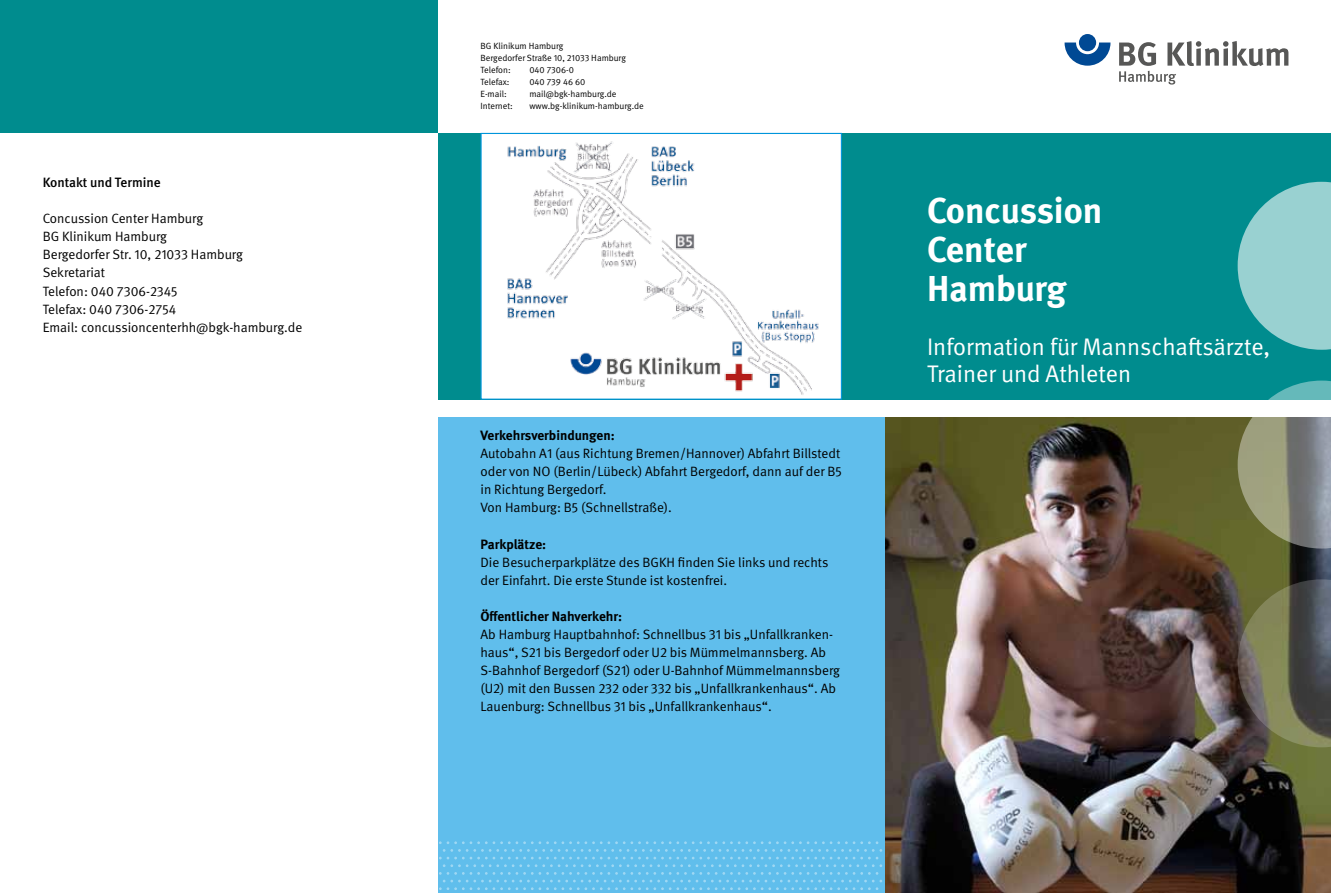
<style>
.page{position:relative;width:1331px;height:893px;background:#fff}
.page>*{position:absolute;margin:0;border:0;box-sizing:border-box;transform-origin:0 0}
.t1{font:700 36px/39px "DGUV Meta";letter-spacing:-.005em;color:#fff}
.t2{font:24px/27px "DGUV Meta";color:#fff}
.t3{font:13.5px/18.1px "DGUV Meta";color:#000}
.t4{font:700 13.5px "DGUV Meta";color:#000}
.t5{font:500 13.5px "DGUV Meta";color:#000}
.t6{font:9px/12px "DGUV Meta";color:#000}
</style>
<div class="page">
<img style="left:884px;top:418px;width:447px;height:475px">
<svg style="left:1064px;top:43px;width:46px;height:23px"></svg>
<div style="left:1079px;top:34px;width:17px;height:17px;background:#004994;border-radius:50%"></div>
<svg style="left:1119px;top:41px;width:169px;height:44px"></svg>
<div style="left:884px;top:133px;width:447px;height:267px;background:#008c8e"></div>
<div style="left:438px;top:133px;width:446px;height:267px;background:#008c8e"></div>
<div style="left:438px;top:418px;width:446px;height:475px;background:#60beec"></div>
<svg style="left:439px;top:841px;width:443px;height:49px"></svg>
<svg style="left:1238px;top:381px;width:93px;height:168px"></svg>
<svg style="left:1238px;top:579px;width:93px;height:168px;background:#61614d"></svg>
<svg style="left:1238px;top:182px;width:93px;height:168px"></svg>
<div style="left:481px;top:133px;width:360px;height:266px;background:#fff"></div>
<img style="left:507px;top:141px;width:312px;height:254px">
<div style="left:480px;top:133px;width:362px;height:267px;border:1px solid #0095db"></div>
<div style="left:0;top:0;width:438px;height:132px;background:#008c8e"></div>
<p class="t5" style="left:43px;top:175px;width:119px">Kontakt und Termine</p>
<p class="t3" style="left:43px;top:210px;width:261px">Concussion Center Hamburg<br>BG Klinikum Hamburg<br>Bergedorfer Str. 10, 21033 Hamburg<br>Sekretariat<br>Telefon: 040 7306-2345<br>Telefax: 040 7306-2754<br>Email: concussioncenterhh@bgk-hamburg.de</p>
<p class="t6" style="left:480px;top:40px;width:147px">BG Klinikum Hamburg<br>Bergedorfer Straße 10, 21033 Hamburg<br>Telefon:</p>
<p class="t6" style="left:529px;top:64px;width:46px">040 7306-0</p>
<p class="t6" style="left:480px;top:76px;width:31px">Telefax:</p>
<p class="t6" style="left:529px;top:76px;width:57px">040 739 46 60</p>
<p class="t6" style="left:480px;top:88px;width:28px">E-mail:</p>
<p class="t6" style="left:529px;top:88px;width:89px">mail@bgk-hamburg.de</p>
<p class="t6" style="left:480px;top:100px;width:34px">Internet:</p>
<p class="t6" style="left:529px;top:100px;width:116px">www.bg-klinikum-hamburg.de</p>
<p class="t4" style="left:480px;top:427px;width:136px">Verkehrsverbindungen:</p>
<p class="t3" style="left:480px;top:445px;width:363px">Autobahn A1 (aus Richtung Bremen/Hannover) Abfahrt Billstedt oder von NO (Berlin/Lübeck) Abfahrt Bergedorf, dann auf der B5 in Richtung Bergedorf.<br>Von Hamburg: B5 (Schnellstraße).</p>
<p class="t4" style="left:480px;top:536px;width:67px">Parkplätze:</p>
<p class="t3" style="left:480px;top:553px;width:349px">Die Besucherparkplätze des BGKH finden Sie links und rechts der Einfahrt. Die erste Stunde ist kostenfrei.</p>
<p class="t4" style="left:480px;top:608px;width:143px">Öffentlicher Nahverkehr:</p>
<p class="t3" style="left:480px;top:625px;width:361px">Ab Hamburg Hauptbahnhof: Schnellbus 31 bis „Unfallkranken&shy;haus“, S21 bis Bergedorf oder U2 bis Mümmelmannsberg. Ab S-Bahnhof Bergedorf (S21) oder U-Bahnhof Mümmelmannsberg (U2) mit den Bussen 232 oder 332 bis „Unfallkrankenhaus“. Ab Lauenburg: Schnellbus 31 bis „Unfallkrankenhaus“.</p>
<h1 class="t1" style="left:927px;top:192px;width:177px">Concussion<br>Center<br>Hamburg</h1>
<h2 class="t2" style="left:927px;top:334px;width:345px">Information für Mannschaftsärzte,<br>Trainer und Athleten</h2>
</div>
